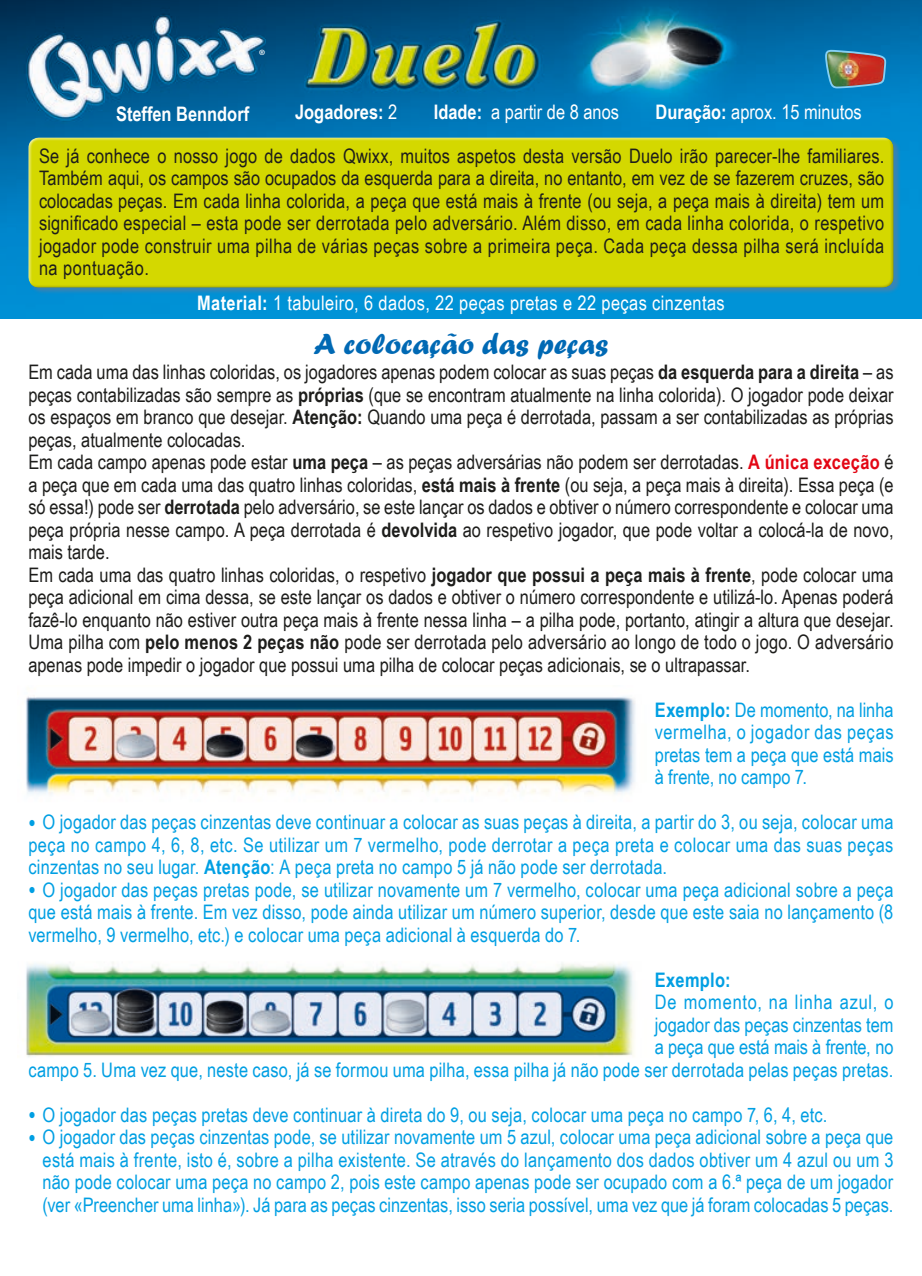
<style>
.page{position:relative;width:922px;height:1276px;background:#fff}
.page>*{position:absolute;margin:0;border:0;box-sizing:border-box;transform-origin:0 0}
.t1{font:30px "Forte";color:#0069b4}
.t2{font:20px/22.5px "Arial Narrow";color:#1d1d1b;text-align:justify}
.t3{font:20px/22.5px "Arial Narrow";letter-spacing:.01em;color:#009fe3;text-align:justify}
.t4{font:20px "Arial Narrow";letter-spacing:.02em;color:#fff}
.t5{font:20px "Arial Narrow";color:#fff}
.t6{font:700 20px "Arial Narrow";color:#fff}
.t7{font:700 20px "Arial Narrow";letter-spacing:.015em;color:#009fe3}
.t8{font:7.5px "Frutiger LT Std";color:#fff}
.s1{font-weight:400}
.s2{font-weight:700}
.s3{font-weight:700;color:#e30614}
.s4{font-size:25px}
</style>
<div class="page">
<img style="left:0;top:0;width:921px;height:319px">
<div style="left:29px;top:138px;width:871px;height:156px;background:#6d7997;opacity:.5"></div>
<div style="left:29px;top:137px;width:865px;height:153px;background:#d4d800"></div>
<img style="left:25px;top:696px;width:610px;height:98px">
<img style="left:22px;top:963px;width:612px;height:94px">
<img style="left:824px;top:49px;width:62px;height:40px">
<p class="t8" style="left:259px;top:48px;width:8px">®</p>
<p class="t6" style="left:116px;top:99px;width:135px">Steffen Benndorf</p>
<p class="t6" style="left:295px;top:97px;width:104px">Jogadores: <span class="s1">2</span></p>
<p class="t5" style="left:433px;top:98px;width:187px"><span class="s2">Idade:</span> a partir de 8 anos</p>
<p class="t5" style="left:655px;top:98px;width:207px"><span class="s2">Duração:</span> aprox. 15 minutos</p>
<p class="t2" style="left:39px;top:144px;width:846px">Se já conhece o nosso jogo de dados Qwixx, muitos aspetos desta versão Duelo irão parecer-lhe familiares.<br>Também aqui, os campos são ocupados da esquerda para a direita, no entanto, em vez de se fazerem cruzes, são colocadas peças. Em cada linha colorida, a peça que está mais à frente (ou seja, a peça mais à direita) tem um significado especial – esta pode ser derrotada pelo adversário. Além disso, em cada linha colorida, o respetivo jogador pode construir uma pilha de várias peças sobre a primeira peça. Cada peça dessa pilha será incluída na pontuação.</p>
<p class="t4" style="left:197px;top:288px;width:529px"><span class="s2">Material:</span> 1 tabuleiro, 6 dados, 22 peças pretas e 22 peças cinzentas</p>
<p class="t1" style="left:313px;top:326px;width:296px">A colocação das peças</p>
<p class="t2" style="left:28px;top:360px;width:866px">Em cada uma das linhas coloridas, os jogadores apenas podem colocar as suas peças <span class="s2">da esquerda para a direita</span> – as peças contabilizadas são sempre as <span class="s2">próprias</span> (que se encontram atualmente na linha colorida). O jogador pode deixar os espaços em branco que desejar. <span class="s2">Atenção:</span> Quando uma peça é derrotada, passam a ser contabilizadas as próprias peças, atualmente colocadas.</p>
<p class="t2" style="left:28px;top:450px;width:866px">Em cada campo apenas pode estar <span class="s2">uma peça</span> – as peças adversárias não podem ser derrotadas. <span class="s3">A única exceção</span> é a peça que em cada uma das quatro linhas coloridas, <span class="s2">está mais à frente</span> (ou seja, a peça mais à direita). Essa peça (e só essa!) pode ser <span class="s2">derrotada</span> pelo adversário, se este lançar os dados e obtiver o número correspondente e colocar uma peça própria nesse campo. A peça derrotada é <span class="s2">devolvida</span> ao respetivo jogador, que pode voltar a colocá-la de novo, mais tarde.</p>
<p class="t2" style="left:28px;top:562px;width:866px">Em cada uma das quatro linhas coloridas, o respetivo <span class="s2">jogador que possui a peça mais à frente</span>, pode colocar uma peça adicional em cima dessa, se este lançar os dados e obtiver o número correspondente e utilizá-lo. Apenas poderá fazê-lo enquanto não estiver outra peça mais à frente nessa linha – a pilha pode, portanto, atingir a altura que desejar.<br>Uma pilha com <span class="s2">pelo menos 2 peças não</span> pode ser derrotada pelo adversário ao longo de todo o jogo. O adversário apenas pode impedir o jogador que possui uma pilha de colocar peças adicionais, se o ultrapassar.</p>
<p class="t3" style="left:654px;top:697px;width:240px"><span class="s2">Exemplo:</span> De momento, na linha vermelha, o jogador das peças pretas tem a peça que está mais à frente, no campo 7.</p>
<p class="t3" style="left:28px;top:810px;width:866px"><span class="s4">•</span> O jogador das peças cinzentas deve continuar a colocar as suas peças à direita, a partir do 3, ou seja, colocar uma peça no campo 4, 6, 8, etc. Se utilizar um 7 vermelho, pode derrotar a peça preta e colocar uma das suas peças cinzentas no seu lugar. <span class="s2">Atenção</span>: A peça preta no campo 5 já não pode ser derrotada.</p>
<p class="t3" style="left:28px;top:877px;width:866px"><span class="s4">•</span> O jogador das peças pretas pode, se utilizar novamente um 7 vermelho, colocar uma peça adicional sobre a peça que está mais à frente. Em vez disso, pode ainda utilizar um número superior, desde que este saia no lançamento (8 vermelho, 9 vermelho, etc.) e colocar uma peça adicional à esquerda do 7.</p>
<p class="t7" style="left:654px;top:964px;width:77px">Exemplo:</p>
<p class="t3" style="left:28px;top:990px;width:866px;text-align:right">De momento, na linha azul, o<br>jogador das peças cinzentas tem<br>a peça que está mais à frente, no<br>campo 5. Uma vez que, neste caso, já se formou uma pilha, essa pilha já não pode ser derrotada pelas peças pretas.</p>
<p class="t3" style="left:28px;top:1102px;width:800px"><span class="s4">•</span> O jogador das peças pretas deve continuar à direta do 9, ou seja, colocar uma peça no campo 7, 6, 4, etc.</p>
<p class="t3" style="left:28px;top:1125px;width:866px"><span class="s4">•</span> O jogador das peças cinzentas pode, se utilizar novamente um 5 azul, colocar uma peça adicional sobre a peça que</p>
<p class="t3" style="left:43px;top:1147px;width:852px">está mais à frente, isto é, sobre a pilha existente. Se através do lançamento dos dados obtiver um 4 azul ou um 3</p>
<p class="t3" style="left:43px;top:1170px;width:852px">não pode colocar uma peça no campo 2, pois este campo apenas pode ser ocupado com a 6.ª peça de um jogador</p>
<p class="t3" style="left:43px;top:1192px;width:852px">(ver «Preencher uma linha»). Já para as peças cinzentas, isso seria possível, uma vez que já foram colocadas 5 peças.</p>
</div>
